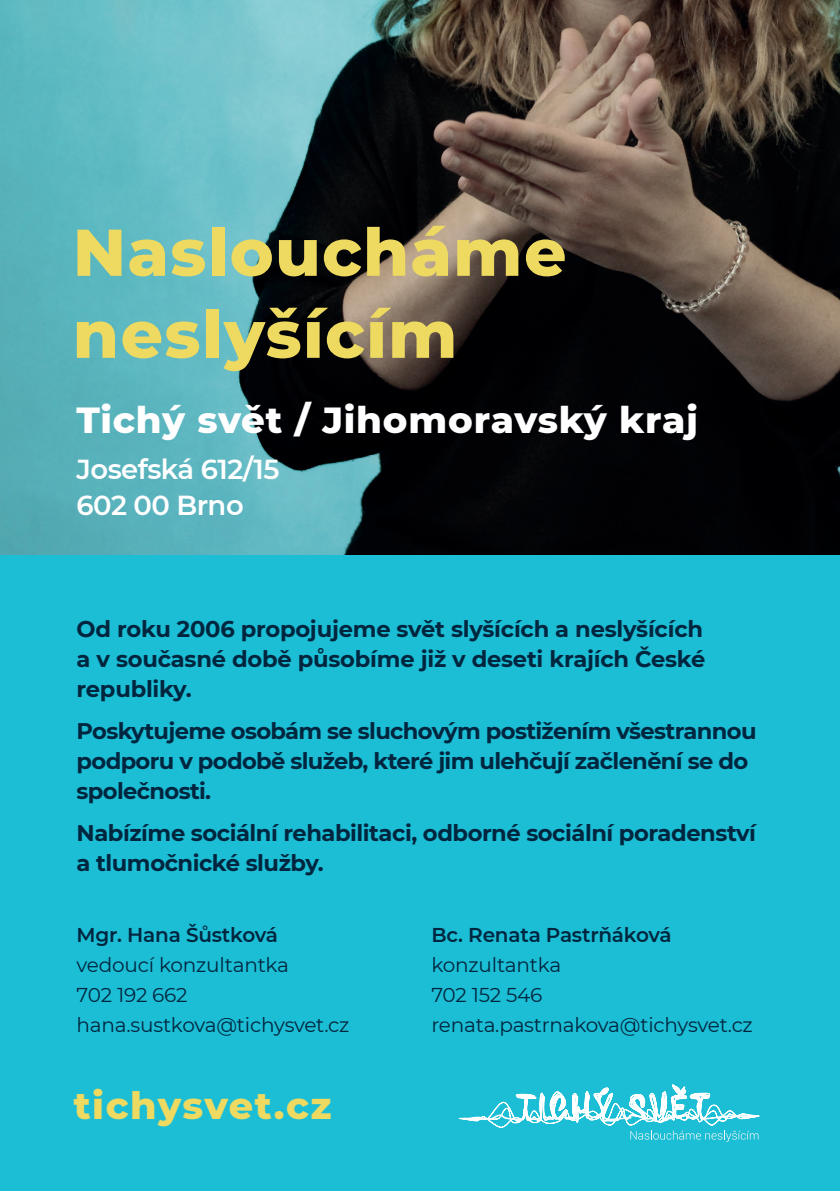
<style>
.page{position:relative;width:840px;height:1191px;background:#fff}
.page>*{position:absolute;margin:0;border:0;box-sizing:border-box;transform-origin:0 0}
.t1{font:800 66px/82px "Montserrat";letter-spacing:.02em;color:#eed961}
.t2{font:800 38px "Montserrat";letter-spacing:.04em;color:#eed961}
.t3{font:800 37px "Montserrat";letter-spacing:.02em;color:#fff}
.t4{font:600 27.4px/36px "Montserrat";letter-spacing:-.02em;color:#fff}
.t5{font:700 22.6px/30px "Montserrat";letter-spacing:-.025em;color:#00263f}
.t6{font:20px/30px "Montserrat";letter-spacing:-.01em;color:#00263f}
.t7{font:600 20px "Montserrat";letter-spacing:-.01em;color:#00263f}
</style>
<div class="page">
<div style="left:0;top:378px;width:839px;height:813px;background:#1cbed5"></div>
<img style="left:0;top:0;width:839px;height:554px">
<svg style="left:458px;top:1084px;width:300px;height:58px"></svg>
<h1 class="t1" style="left:73px;top:208px;width:495px">Nasloucháme neslyšícím</h1>
<h3 class="t3" style="left:77px;top:392px;width:622px">Tichý svět / Jihomoravský kraj</h3>
<p class="t4" style="left:77px;top:450px;width:204px">Josefská 612/15<br>602 00 Brno</p>
<p class="t5" style="left:77px;top:612px;width:629px;text-align:justify">Od roku 2006 propojujeme svět slyšících a neslyšících a v současné době působíme již v deseti krajích České republiky.</p>
<p class="t5" style="left:77px;top:714px;width:681px">Poskytujeme osobám se sluchovým postižením všestrannou podporu v podobě služeb, které jim ulehčují začlenění se do společnosti.</p>
<p class="t5" style="left:77px;top:816px;width:680px">Nabízíme sociální rehabilitaci, odborné sociální poradenství a tlumočnické služby.</p>
<p class="t7" style="left:77px;top:921px;width:203px">Mgr. Hana Šůstková</p>
<p class="t6" style="left:77px;top:949px;width:274px">vedoucí konzultantka<br>702 192 662 hana.sustkova@tichysvet.cz</p>
<h2 class="t2" style="left:74px;top:1077px;width:259px">tichysvet.cz</h2>
<p class="t7" style="left:431px;top:921px;width:241px">Bc. Renata Pastrňáková</p>
<p class="t6" style="left:431px;top:949px;width:323px">konzultantka<br>702 152 546 renata.pastrnakova@tichysvet.cz</p>
</div>
